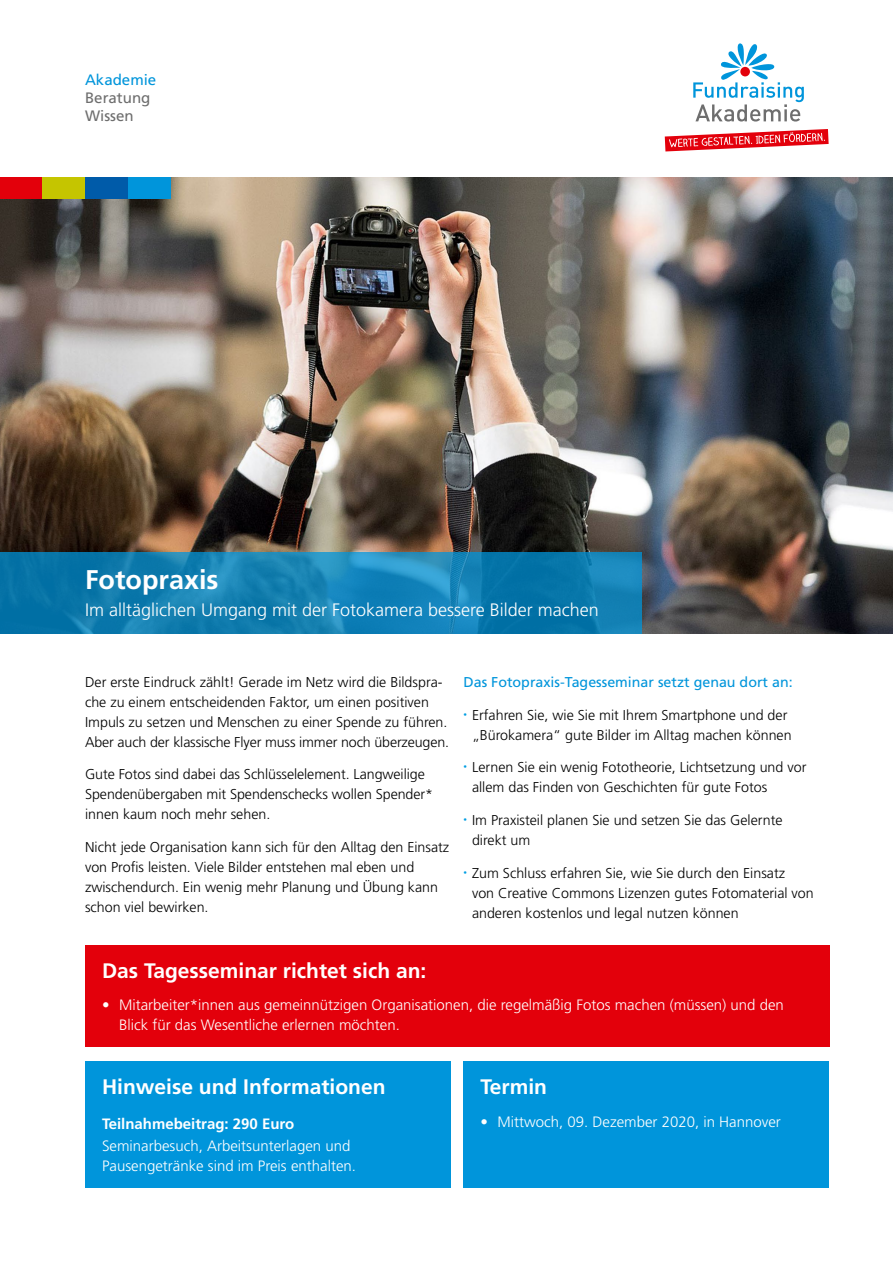
<style>
.page{position:relative;width:893px;height:1263px;background:#fff}
.page>*{position:absolute;margin:0;border:0;box-sizing:border-box;transform-origin:0 0}
.t1{font:700 27px "Frutiger LT";color:#fff}
.t2{font:700 21px "Frutiger LT";color:#fff}
.t3{font:300 18px "Frutiger LT";color:#fff}
.t4{font:15.15px/18.1px "Frutiger LT";color:#6e6e6e}
.t5{font:15.15px "Frutiger LT";color:#0095db}
.t6{font:300 15px/19.5px "Frutiger LT";color:#fff}
.t7{font:700 15px "Frutiger LT";color:#fff}
.t8{font:300 14.25px/20px "Frutiger LT";color:#000}
.t9{font:14.25px "Frutiger LT";color:#0095db}
</style>
<div class="page">
<svg style="left:665px;top:129px;width:164px;height:22px"></svg>
<svg style="left:693px;top:43px;width:111px;height:79px"></svg>
<img style="left:0;top:177px;width:893px;height:456px">
<div style="left:128px;top:177px;width:42px;height:21px;background:#0095db"></div>
<div style="left:0;top:177px;width:43px;height:21px;background:#e3000b"></div>
<div style="left:43px;top:177px;width:42px;height:21px;background:#c5c500"></div>
<div style="left:85px;top:177px;width:43px;height:21px;background:#005ba9"></div>
<svg style="left:0;top:552px;width:642px;height:81px;background:#117eb1"></svg>
<div style="left:85px;top:945px;width:744px;height:102px;background:#e3000b"></div>
<div style="left:463px;top:1061px;width:366px;height:127px;background:#0095db"></div>
<div style="left:85px;top:1061px;width:366px;height:127px;background:#0095db"></div>
<p class="t5" style="left:85px;top:71px;width:73px">Akademie</p>
<p class="t4" style="left:85px;top:89px;width:67px">Beratung<br>Wissen</p>
<h1 class="t1" style="left:85px;top:564px;width:135px">Fotopraxis</h1>
<p class="t3" style="left:85px;top:600px;width:515px">Im alltäglichen Umgang mit der Fotokamera bessere Bilder machen</p>
<p class="t8" style="left:85px;top:672px;width:366px">Der erste Eindruck zählt! Gerade im Netz wird die Bildspra&shy;che zu einem entscheidenden Faktor, um einen positiven Impuls zu setzen und Menschen zu einer Spende zu führen.<br>Aber auch der klassische Flyer muss immer noch überzeugen.</p>
<p class="t8" style="left:85px;top:765px;width:350px">Gute Fotos sind dabei das Schlüsselelement. Langweilige<br>Spendenübergaben mit Spendenschecks wollen Spender* innen kaum noch mehr sehen.</p>
<p class="t8" style="left:85px;top:837px;width:366px">Nicht jede Organisation kann sich für den Alltag den Einsatz von Profis leisten. Viele Bilder entstehen mal eben und zwischendurch. Ein wenig mehr Planung und Übung kann schon viel bewirken.</p>
<p class="t9" style="left:463px;top:673px;width:331px">Das Fotopraxis-Tagesseminar setzt genau dort an:</p>
<p class="t8" style="left:463px;top:705px;width:330px;text-align:center"><sup>•</sup> Erfahren Sie, wie Sie mit Ihrem Smartphone und der „Bürokamera“ gute Bilder im Alltag machen können</p>
<p class="t8" style="left:472px;top:757px;width:336px;text-indent:-9px"><sup>•</sup> Lernen Sie ein wenig Fototheorie, Lichtsetzung und vor allem das Finden von Geschichten für gute Fotos</p>
<p class="t8" style="left:472px;top:810px;width:312px;text-indent:-9px"><sup>•</sup> Im Praxisteil planen Sie und setzen Sie das Gelernte direkt um</p>
<p class="t8" style="left:472px;top:863px;width:343px;text-indent:-9px"><sup>•</sup> Zum Schluss erfahren Sie, wie Sie durch den Einsatz<br>von Creative Commons Lizenzen gutes Fotomaterial von anderen kostenlos und legal nutzen können</p>
<h2 class="t2" style="left:102px;top:958px;width:326px">Das Tagesseminar richtet sich an:</h2>
<p class="t6" style="left:119px;top:995px;width:666px;text-indent:-17px">• Mitarbeiter*innen aus gemeinnützigen Organisationen, die regelmäßig Fotos machen (müssen) und den<br>Blick für das Wesentliche erlernen möchten.</p>
<h2 class="t2" style="left:102px;top:1075px;width:285px">Hinweise und Informationen</h2>
<p class="t7" style="left:102px;top:1115px;width:194px">Teilnahmebeitrag: 290 Euro</p>
<p class="t6" style="left:102px;top:1136px;width:255px">Seminarbesuch, Arbeitsunterlagen und<br>Pausengetränke sind im Preis enthalten.</p>
<h2 class="t2" style="left:480px;top:1075px;width:68px">Termin</h2>
<p class="t6" style="left:480px;top:1112px;width:302px">• Mittwoch, 09. Dezember 2020, in Hannover</p>
</div>
